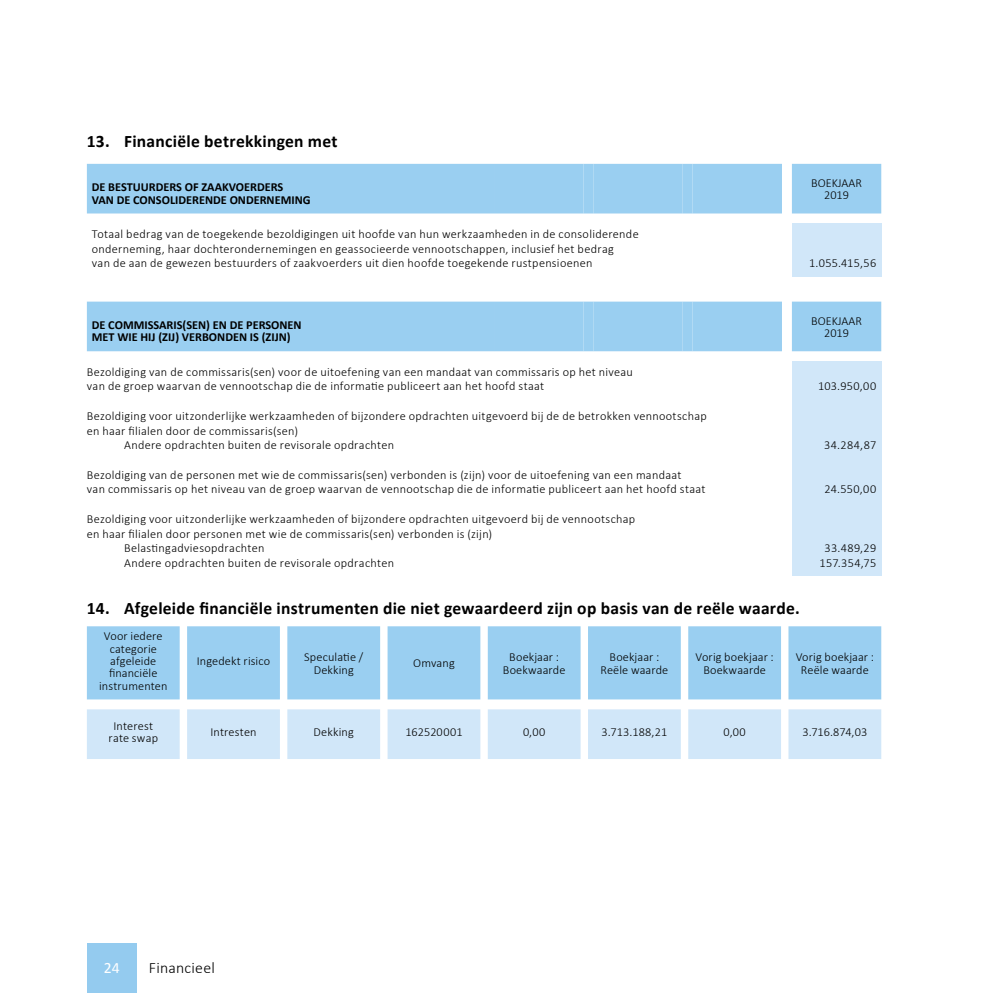
<style>
.page{position:relative;width:993px;height:993px;background:#fff}
.page>*{position:absolute;margin:0;border:0;box-sizing:border-box;transform-origin:0 0}
.t1{font:700 17.5px "Calibri";letter-spacing:.015em;color:#000}
.t2{font:300 15.75px "Calibri";letter-spacing:.015em;color:#000}
.t3{font:15.75px "Calibri";color:#fff}
.t4{font:300 12.25px/12.2px "Calibri";letter-spacing:.025em;color:#000;text-align:center}
.t5{font:700 12.25px/12.2px "Calibri";color:#000}
.t6{font:300 12.25px/12.2px "Calibri";color:#000;text-align:center}
.t7{font:300 12.25px "Calibri";letter-spacing:.005em;color:#000}
</style>
<div class="page">
<div style="left:791px;top:223px;width:90px;height:54px;background:#d1e7f9"></div>
<div style="left:87px;top:164px;width:794px;height:49px;background:#9acff1"></div>
<div style="left:791px;top:361px;width:90px;height:214px;background:#d1e7f9"></div>
<div style="left:87px;top:301px;width:794px;height:50px;background:#9acff1"></div>
<div style="left:87px;top:943px;width:49px;height:49px;background:#94cbef"></div>
<svg style="left:87px;top:626px;width:794px;height:73px;background:#a1d2f1"></svg>
<svg style="left:87px;top:709px;width:794px;height:49px;background:#d4e8f9"></svg>
<h1 class="t1" style="left:87px;top:130px;width:252px">13. Financiële betrekkingen met</h1>
<p class="t5" style="left:92px;top:181px;width:220px">DE BESTUURDERS OF ZAAKVOERDERS<br>VAN DE CONSOLIDERENDE ONDERNEMING</p>
<p class="t6" style="left:811px;top:176px;width:52px">BOEKJAAR<br>2019</p>
<p class="t4" style="left:92px;top:226px;width:548px;line-height:14.7px;text-align:left">Totaal bedrag van de toegekende bezoldigingen uit hoofde van hun werkzaamheden in de consoliderende onderneming, haar dochterondernemingen en geassocieerde vennootschappen, inclusief het bedrag<br>van de aan de gewezen bestuurders of zaakvoerders uit dien hoofde toegekende rustpensioenen</p>
<p class="t4" style="left:808px;top:256px;width:69px">1.055.415,56</p>
<p class="t5" style="left:92px;top:319px;width:211px">DE COMMISSARIS(SEN) EN DE PERSONEN<br>MET WIE HIJ (ZIJ) VERBONDEN IS (ZIJN)</p>
<p class="t6" style="left:811px;top:314px;width:52px">BOEKJAAR<br>2019</p>
<p class="t4" style="left:87px;top:363px;width:547px;line-height:14.7px;text-align:left">Bezoldiging van de commissaris(sen) voor de uitoefening van een mandaat van commissaris op het niveau van de groep waarvan de vennootschap die de informatie publiceert aan het hoofd staat</p>
<p class="t4" style="left:817px;top:379px;width:60px">103.950,00</p>
<p class="t4" style="left:87px;top:409px;width:621px">Bezoldiging voor uitzonderlijke werkzaamheden of bijzondere opdrachten uitgevoerd bij de de betrokken vennootschap</p>
<p class="t4" style="left:87px;top:423px;width:213px">en haar filialen door de commissaris(sen)</p>
<p class="t4" style="left:124px;top:438px;width:271px">Andere opdrachten buiten de revisorale opdrachten</p>
<p class="t4" style="left:824px;top:438px;width:54px">34.284,87</p>
<p class="t4" style="left:87px;top:466px;width:620px;line-height:14.7px;text-align:left">Bezoldiging van de personen met wie de commissaris(sen) verbonden is (zijn) voor de uitoefening van een mandaat<br>van commissaris op het niveau van de groep waarvan de vennootschap die de informatie publiceert aan het hoofd staat</p>
<p class="t4" style="left:824px;top:482px;width:53px">24.550,00</p>
<p class="t4" style="left:87px;top:512px;width:549px">Bezoldiging voor uitzonderlijke werkzaamheden of bijzondere opdrachten uitgevoerd bij de vennootschap</p>
<p class="t4" style="left:87px;top:526px;width:407px">en haar filialen door personen met wie de commissaris(sen) verbonden is (zijn)</p>
<p class="t4" style="left:124px;top:541px;width:142px">Belastingadviesopdrachten</p>
<p class="t4" style="left:824px;top:541px;width:53px">33.489,29</p>
<p class="t4" style="left:124px;top:556px;width:271px">Andere opdrachten buiten de revisorale opdrachten</p>
<p class="t4" style="left:819px;top:556px;width:58px">157.354,75</p>
<h1 class="t1" style="left:87px;top:596px;width:714px">14. Afgeleide financiële instrumenten die niet gewaardeerd zijn op basis van de reële waarde.</h1>
<p class="t4" style="left:99px;top:629px;width:70px">Voor iedere categorie afgeleide financiële instrumenten</p>
<p class="t4" style="left:197px;top:654px;width:75px">Ingedekt risico</p>
<p class="t4" style="left:304px;top:650px;width:60px">Speculatie /<br>Dekking</p>
<p class="t4" style="left:413px;top:656px;width:43px">Omvang</p>
<p class="t4" style="left:502px;top:650px;width:64px">Boekjaar :<br>Boekwaarde</p>
<p class="t4" style="left:600px;top:650px;width:69px">Boekjaar :<br>Reële waarde</p>
<p class="t4" style="left:695px;top:650px;width:80px">Vorig boekjaar :<br>Boekwaarde</p>
<p class="t4" style="left:795px;top:650px;width:80px">Vorig boekjaar :<br>Reële waarde</p>
<p class="t4" style="left:108px;top:719px;width:51px">Interest rate swap</p>
<p class="t4" style="left:210px;top:725px;width:48px">Intresten</p>
<p class="t4" style="left:313px;top:725px;width:42px">Dekking</p>
<p class="t7" style="left:405px;top:724px;width:59px">162520001</p>
<p class="t4" style="left:523px;top:725px;width:24px">0,00</p>
<p class="t4" style="left:601px;top:725px;width:67px">3.713.188,21</p>
<p class="t4" style="left:723px;top:725px;width:24px">0,00</p>
<p class="t4" style="left:802px;top:725px;width:66px">3.716.874,03</p>
<p class="t3" style="left:104px;top:957px;width:17px">24</p>
<p class="t2" style="left:149px;top:957px;width:67px">Financieel</p>
</div>
